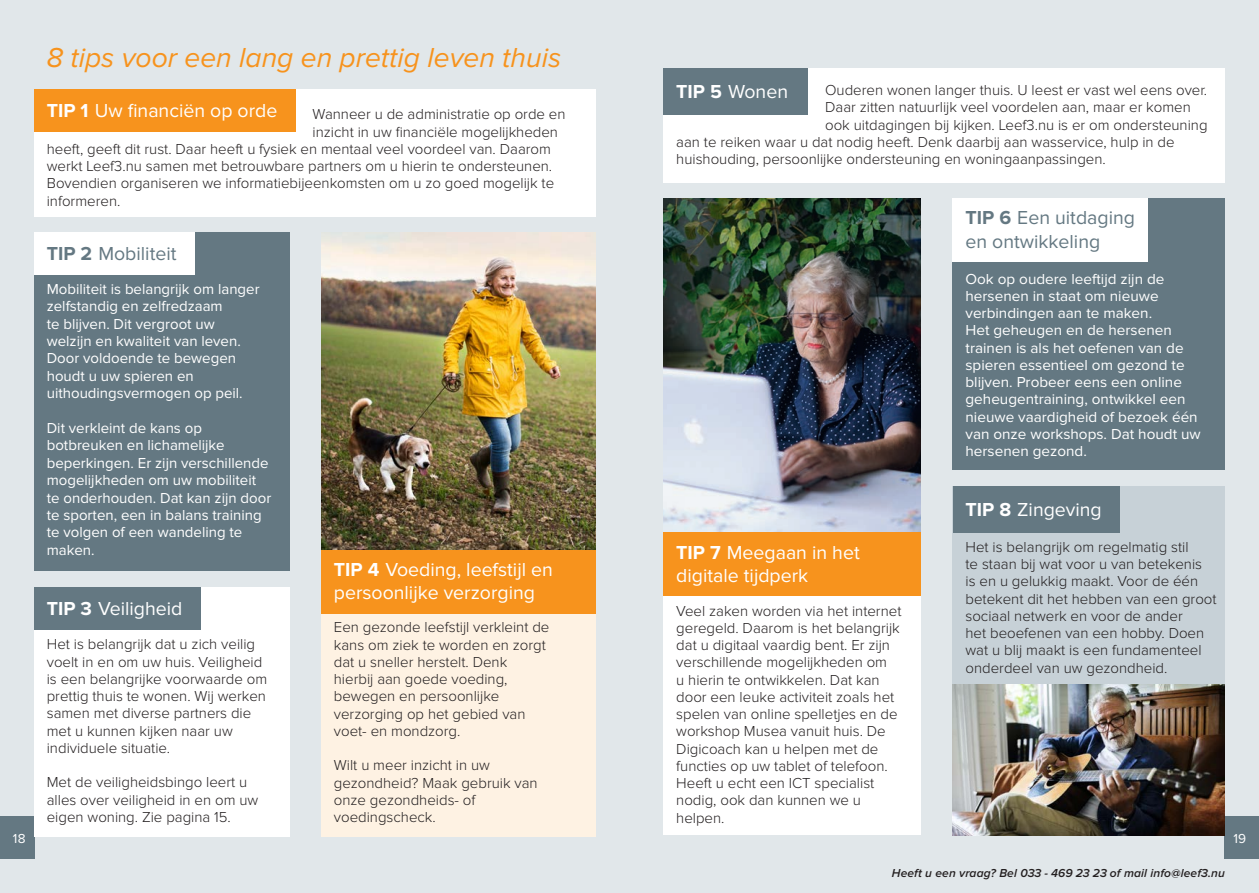
<style>
.page{position:relative;width:1259px;height:893px;background:#e1e7ea}
.page>*{position:absolute;margin:0;border:0;box-sizing:border-box;transform-origin:0 0}
.t1{font:italic 28.5px "Proxima Nova";color:#f7931d}
.t2{font:19.5px/23.4px "Proxima Nova";color:#fff}
.t3{font:19.5px/23.4px "Proxima Nova";color:#647882}
.t4{font:300 15px/17.2px "Proxima Nova";color:#231f20}
.t5{font:15px/17.4px "Proxima Nova";color:#fff}
.t6{font:13.5px "Proxima Nova";color:#fff}
.t7{font:italic 600 12px "Proxima Nova";letter-spacing:.01em;color:#231f20}
.s1{font-weight:700}
</style>
<div class="page">
<div style="left:0;top:816px;width:34px;height:43px;background:#647882"></div>
<div style="left:1225px;top:816px;width:34px;height:43px;background:#647882"></div>
<div style="left:663px;top:68px;width:562px;height:114px;background:#fff"></div>
<div style="left:663px;top:581px;width:258px;height:254px;background:#fff"></div>
<div style="left:952px;top:486px;width:273px;height:348px;background:#c7d1d7"></div>
<div style="left:952px;top:198px;width:273px;height:271px;background:#647882"></div>
<div style="left:34px;top:89px;width:561px;height:128px;background:#fff"></div>
<div style="left:34px;top:232px;width:255px;height:339px;background:#647882"></div>
<div style="left:34px;top:588px;width:255px;height:249px;background:#fff"></div>
<div style="left:321px;top:550px;width:274px;height:287px;background:#fef2e3"></div>
<img style="left:321px;top:233px;width:274px;height:317px">
<img style="left:663px;top:198px;width:258px;height:334px">
<img style="left:952px;top:685px;width:273px;height:150px">
<div style="left:34px;top:89px;width:262px;height:43px;background:#f7931d"></div>
<div style="left:663px;top:68px;width:145px;height:47px;background:#647882"></div>
<div style="left:663px;top:532px;width:258px;height:64px;background:#f7931d"></div>
<div style="left:952px;top:486px;width:167px;height:47px;background:#647882"></div>
<div style="left:952px;top:198px;width:196px;height:64px;background:#fff"></div>
<div style="left:34px;top:232px;width:161px;height:43px;background:#fff"></div>
<div style="left:34px;top:588px;width:167px;height:42px;background:#647882"></div>
<div style="left:321px;top:550px;width:274px;height:63px;background:#f7931d"></div>
<h1 class="t1" style="left:47px;top:45px;width:516px">8 tips voor een lang en prettig leven thuis</h1>
<h2 class="t2" style="left:47px;top:99px;width:232px"><span class="s1">TIP 1</span> Uw financiën op orde</h2>
<p class="t4" style="left:313px;top:106px;width:254px">Wanneer u de administratie op orde en</p>
<p class="t4" style="left:313px;top:124px;width:247px">inzicht in uw financiële mogelijkheden</p>
<p class="t4" style="left:47px;top:141px;width:506px">heeft, geeft dit rust. Daar heeft u fysiek en mentaal veel voordeel van. Daarom</p>
<p class="t4" style="left:47px;top:158px;width:507px">werkt Leef3.nu samen met betrouwbare partners om u hierin te ondersteunen.</p>
<p class="t4" style="left:47px;top:175px;width:509px">Bovendien organiseren we informatiebijeenkomsten om u zo goed mogelijk te</p>
<p class="t4" style="left:47px;top:193px;width:75px">informeren.</p>
<h2 class="t3" style="left:47px;top:242px;width:131px"><span class="s1">TIP 2</span> Mobiliteit</h2>
<p class="t5" style="left:47px;top:280px;width:214px">Mobiliteit is belangrijk om langer zelfstandig en zelfredzaam<br>te blijven. Dit vergroot uw welzijn en kwaliteit van leven.<br>Door voldoende te bewegen houdt u uw spieren en uithoudingsvermogen op peil.</p>
<p class="t5" style="left:47px;top:420px;width:226px">Dit verkleint de kans op botbreuken en lichamelijke beperkingen. Er zijn verschillende mogelijkheden om uw mobiliteit te onderhouden. Dat kan zijn door te sporten, een in balans training te volgen of een wandeling te maken.</p>
<h2 class="t2" style="left:47px;top:597px;width:137px"><span class="s1">TIP 3</span> Veiligheid</h2>
<p class="t4" style="left:47px;top:636px;width:222px">Het is belangrijk dat u zich veilig voelt in en om uw huis. Veiligheid is een belangrijke voorwaarde om prettig thuis te wonen. Wij werken samen met diverse partners die met u kunnen kijken naar uw individuele situatie.</p>
<p class="t4" style="left:47px;top:774px;width:213px">Met de veiligheidsbingo leert u alles over veiligheid in en om uw eigen woning. Zie pagina 15.</p>
<h2 class="t2" style="left:334px;top:558px;width:220px"><span class="s1">TIP 4</span> Voeding, leefstijl en persoonlijke verzorging</h2>
<p class="t4" style="left:334px;top:619px;width:217px">Een gezonde leefstijl verkleint de kans om ziek te worden en zorgt dat u sneller herstelt. Denk hierbij aan goede voeding, bewegen en persoonlijke verzorging op het gebied van voet- en mondzorg.</p>
<p class="t4" style="left:334px;top:757px;width:205px">Wilt u meer inzicht in uw gezondheid? Maak gebruik van onze gezondheids- of voedingscheck.</p>
<h2 class="t2" style="left:676px;top:80px;width:113px"><span class="s1">TIP 5</span> Wonen</h2>
<p class="t4" style="left:825px;top:82px;width:383px">Ouderen wonen langer thuis. U leest er vast wel eens over.</p>
<p class="t4" style="left:825px;top:99px;width:367px">Daar zitten natuurlijk veel voordelen aan, maar er komen</p>
<p class="t4" style="left:825px;top:117px;width:384px">ook uitdagingen bij kijken. Leef3.nu is er om ondersteuning</p>
<p class="t4" style="left:676px;top:134px;width:500px">aan te reiken waar u dat nodig heeft. Denk daarbij aan wasservice, hulp in de</p>
<p class="t4" style="left:676px;top:151px;width:431px">huishouding, persoonlijke ondersteuning en woningaanpassingen.</p>
<h2 class="t3" style="left:965px;top:207px;width:171px"><span class="s1">TIP 6</span> Een uitdaging en ontwikkeling</h2>
<p class="t5" style="left:965px;top:270px;width:237px">Ook op oudere leeftijd zijn de hersenen in staat om nieuwe verbindingen aan te maken.<br>Het geheugen en de hersenen trainen is als het oefenen van de spieren essentieel om gezond te blijven. Probeer eens een online geheugentraining, ontwikkel een nieuwe vaardigheid of bezoek één van onze workshops. Dat houdt uw hersenen gezond.</p>
<h2 class="t2" style="left:676px;top:541px;width:185px"><span class="s1">TIP 7</span> Meegaan in het digitale tijdperk</h2>
<p class="t4" style="left:676px;top:603px;width:227px">Veel zaken worden via het internet geregeld. Daarom is het belangrijk dat u digitaal vaardig bent. Er zijn verschillende mogelijkheden om<br>u hierin te ontwikkelen. Dat kan door een leuke activiteit zoals het spelen van online spelletjes en de workshop Musea vanuit huis. De<br>Digicoach kan u helpen met de functies op uw tablet of telefoon.<br>Heeft u echt een ICT specialist nodig, ook dan kunnen we u helpen.</p>
<h2 class="t2" style="left:965px;top:498px;width:138px"><span class="s1">TIP 8</span> Zingeving</h2>
<p class="t4" style="left:965px;top:539px;width:253px">Het is belangrijk om regelmatig stil<br>te staan bij wat voor u van betekenis<br>is en u gelukkig maakt. Voor de één betekent dit het hebben van een groot sociaal netwerk en voor de ander<br>het beoefenen van een hobby. Doen wat u blij maakt is een fundamenteel onderdeel van uw gezondheid.</p>
<p class="t6" style="left:13px;top:831px;width:14px">18</p>
<p class="t6" style="left:1233px;top:831px;width:14px">19</p>
<p class="t7" style="left:892px;top:866px;width:334px">Heeft u een vraag? Bel 033 - 469 23 23 of mail info@leef3.nu</p>
</div>
